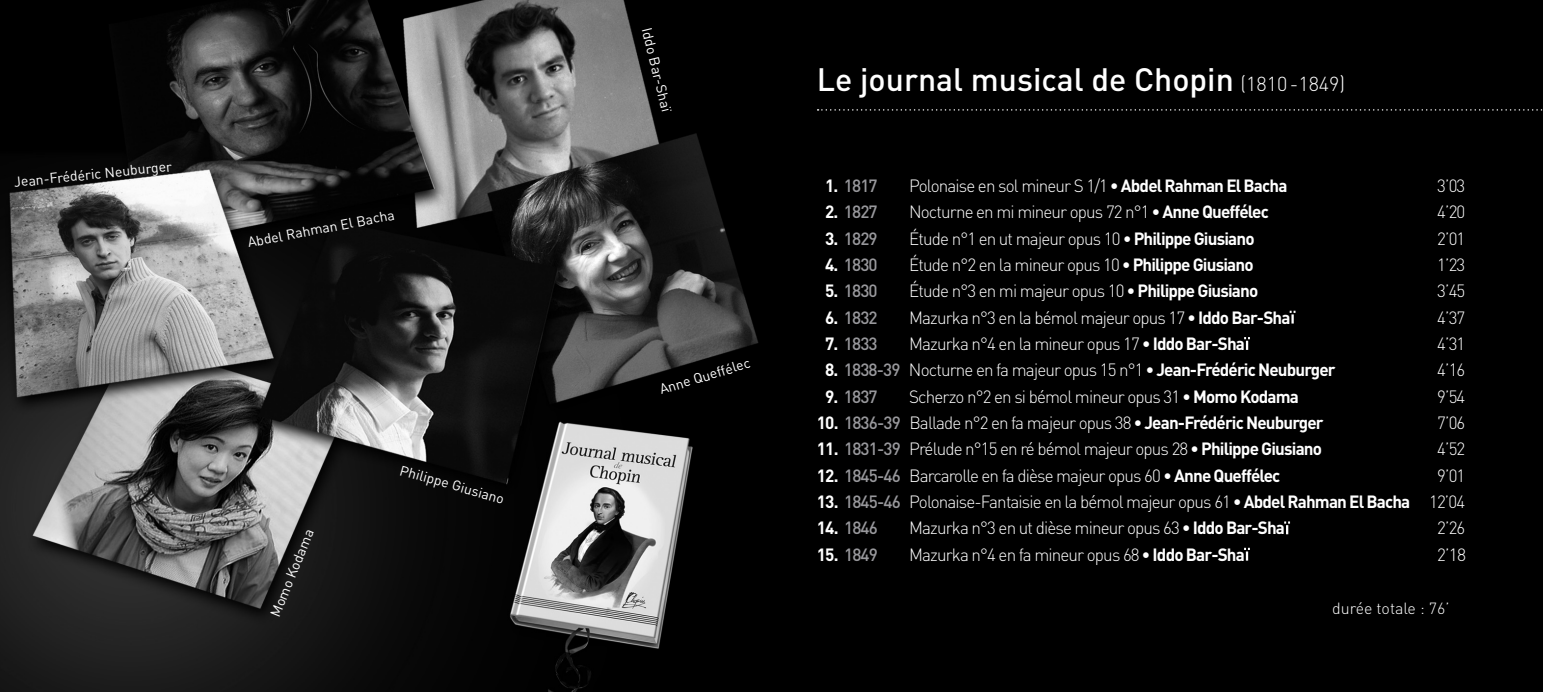
<style>
.page{position:relative;width:1543px;height:692px;background:#fff}
.page>*{position:absolute;margin:0;border:0;box-sizing:border-box;transform-origin:0 0}
.t1{font:500 32px "DIN";color:#fff}
.t2{font:300 17.6px "DIN";letter-spacing:-.05em;color:#fff}
.t3{font:500 17.6px "DIN";letter-spacing:-.05em;color:#98989c}
.t4{font:700 17.6px "DIN";letter-spacing:-.05em;color:#fff}
.t5{font:300 16px "DIN";color:#fff}
.t6{font:14px "DIN";color:#fff}
.s1{font-weight:300;font-size:20px}
.s2{font-weight:700;color:#fff}
.s3{font-weight:700}
.s4{font-weight:500;color:#98989c}
.s5{font-weight:300}
</style>
<div class="page">
<img style="left:0;top:0;width:1542px;height:692px">
<svg style="left:661px;top:107px;width:10px;height:4px"></svg>
<svg style="left:817px;top:109px;width:726px;height:2px"></svg>
<svg style="left:1289px;top:311px;width:6px;height:12px"></svg>
<svg style="left:1243px;top:337px;width:6px;height:13px"></svg>
<svg style="left:1283px;top:521px;width:6px;height:13px"></svg>
<svg style="left:1243px;top:548px;width:6px;height:12px"></svg>
<p class="t6" style="left:13px;top:173px;width:160px;rotate:-6deg">Jean-Frédéric Neuburger</p>
<p class="t6" style="left:246px;top:234px;width:151px;rotate:-11deg">Abdel Rahman El Bacha</p>
<p class="t6" style="left:266px;top:613px;width:95px;rotate:-68deg">Momo Kodama</p>
<p class="t6" style="left:403px;top:461px;width:109px;rotate:16deg">Philippe Giusiano</p>
<p class="t6" style="left:655px;top:26px;width:84px;rotate:76deg">Iddo Bar-Sha</p>
<p class="t6" style="left:657px;top:381px;width:95px;rotate:-17deg">Anne Queffélec</p>
<h1 class="t1" style="left:816px;top:59px;width:530px">Le journal musical de Chopin <span class="s1">(1810 -1849)</span></h1>
<p class="t3" style="left:825px;top:174px;width:54px"><span class="s2">1.</span> 1817</p>
<p class="t2" style="left:909px;top:175px;width:380px">Polonaise en sol mineur S 1/1 <span class="s3">• Abdel Rahman El Bacha</span></p>
<p class="t2" style="left:1436px;top:175px;width:30px">3’03</p>
<p class="t3" style="left:825px;top:200px;width:54px"><span class="s2">2.</span> 1827</p>
<p class="t2" style="left:909px;top:201px;width:361px">Nocturne en mi mineur opus 72 n°1 <span class="s3">• Anne Queffélec</span></p>
<p class="t2" style="left:1436px;top:201px;width:30px">4’20</p>
<p class="t3" style="left:825px;top:227px;width:54px"><span class="s2">3.</span> 1829</p>
<p class="t2" style="left:909px;top:227px;width:347px">Étude n°1 en ut majeur opus 10 <span class="s3">• Philippe Giusiano</span></p>
<p class="t2" style="left:1436px;top:227px;width:30px">2’01</p>
<p class="t3" style="left:825px;top:253px;width:54px"><span class="s2">4.</span> 1830</p>
<p class="t2" style="left:909px;top:254px;width:346px">Étude n°2 en la mineur opus 10 <span class="s3">• Philippe Giusiano</span></p>
<p class="t2" style="left:1436px;top:254px;width:30px">1’23</p>
<p class="t3" style="left:825px;top:279px;width:54px"><span class="s2">5.</span> 1830</p>
<p class="t2" style="left:909px;top:280px;width:350px">Étude n°3 en mi majeur opus 10 <span class="s3">• Philippe Giusiano</span></p>
<p class="t2" style="left:1436px;top:280px;width:30px">3’45</p>
<p class="t3" style="left:825px;top:306px;width:54px"><span class="s2">6.</span> 1832</p>
<p class="t2" style="left:909px;top:306px;width:383px">Mazurka n°3 en la bémol majeur opus 17 <span class="s3">• Iddo Bar-Sha</span></p>
<p class="t2" style="left:1436px;top:306px;width:30px">4’37</p>
<p class="t3" style="left:825px;top:332px;width:54px"><span class="s2">7.</span> 1833</p>
<p class="t2" style="left:909px;top:333px;width:337px">Mazurka n°4 en la mineur opus 17 <span class="s3">• Iddo Bar-Sha</span></p>
<p class="t2" style="left:1436px;top:333px;width:30px">4’31</p>
<p class="t2" style="left:825px;top:359px;width:512px"><span class="s3">8.</span> <span class="s4">1838-39</span> Nocturne en fa majeur opus 15 n°1 <span class="s3">• Jean-Frédéric Neuburger</span></p>
<p class="t2" style="left:1436px;top:359px;width:30px">4’16</p>
<p class="t3" style="left:825px;top:385px;width:54px"><span class="s2">9.</span> 1837</p>
<p class="t2" style="left:909px;top:385px;width:391px">Scherzo n°2 en si bémol mineur opus 31 <span class="s3">• Momo Kodama</span></p>
<p class="t2" style="left:1436px;top:385px;width:30px">9’54</p>
<p class="t4" style="left:816px;top:411px;width:508px">10. <span class="s4">1836-39</span> <span class="s5">Ballade n°2 en fa majeur opus 38</span> • Jean-Frédéric Neuburger</p>
<p class="t2" style="left:1436px;top:412px;width:30px">7’06</p>
<p class="t2" style="left:816px;top:438px;width:506px"><span class="s3">11.</span> <span class="s4">1831-39</span> Prélude n°15 en ré bémol majeur opus 28 <span class="s3">• Philippe Giusiano</span></p>
<p class="t2" style="left:1436px;top:438px;width:30px">4’52</p>
<p class="t2" style="left:816px;top:464px;width:465px"><span class="s3">12.</span> <span class="s4">1845-46</span> Barcarolle en fa dièse majeur opus 60 <span class="s3">• Anne Queffélec</span></p>
<p class="t2" style="left:1436px;top:464px;width:30px">9’01</p>
<p class="t2" style="left:816px;top:491px;width:649px"><span class="s3">13.</span> <span class="s4">1845-46</span> Polonaise-Fantaisie en la bémol majeur opus 61 <span class="s3">• Abdel Rahman El Bacha</span> 12’04</p>
<p class="t3" style="left:816px;top:516px;width:63px"><span class="s2">14.</span> 1846</p>
<p class="t2" style="left:909px;top:517px;width:377px">Mazurka n°3 en ut dièse mineur opus 63 <span class="s3">• Iddo Bar-Sha</span></p>
<p class="t2" style="left:1436px;top:517px;width:30px">2’26</p>
<p class="t3" style="left:816px;top:543px;width:63px"><span class="s2">15.</span> 1849</p>
<p class="t2" style="left:909px;top:543px;width:337px">Mazurka n°4 en fa mineur opus 68 <span class="s3">• Iddo Bar-Sha</span></p>
<p class="t2" style="left:1436px;top:543px;width:30px">2’18</p>
<p class="t5" style="left:1331px;top:598px;width:119px">durée totale : 76’</p>
</div>
